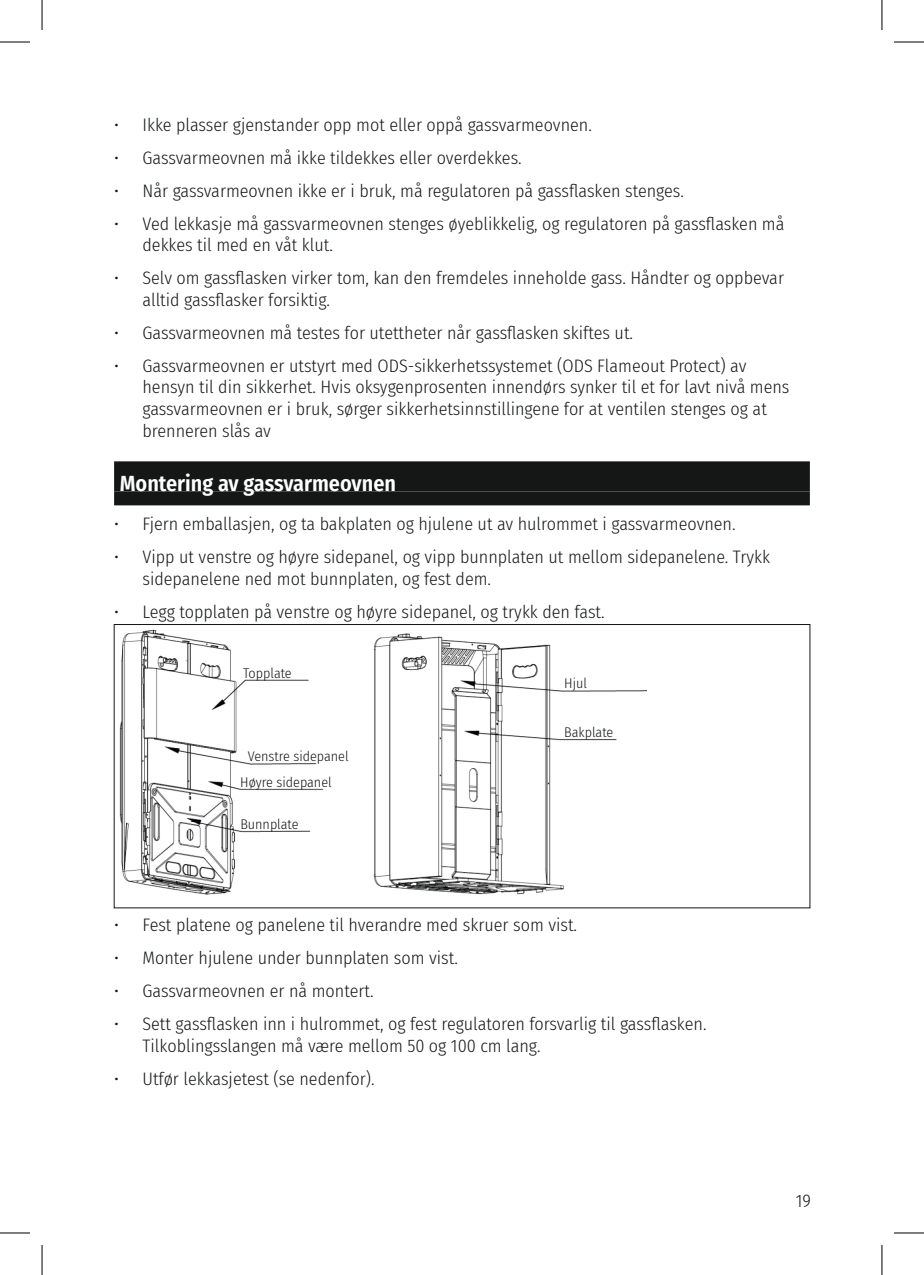
<style>
.page{position:relative;width:924px;height:1275px;background:#fff}
.page>*{position:absolute;margin:0;border:0;box-sizing:border-box;transform-origin:0 0}
.t1{font:600 22px "Fira Sans Condensed";color:#fff}
.t2{font:300 18px/21.6px "Fira Sans Condensed";color:#151616}
.t3{font:300 14px/26px "Fira Sans Condensed";color:#151616}
.s1{color:#fff}
</style>
<div class="page">
<div style="left:114px;top:461px;width:695px;height:30px;background:#151616"></div>
<div style="left:114px;top:491px;width:695px;height:14px;background:#151616"></div>
<img style="left:119px;top:629px;width:526px;height:266px">
<hr style="left:0;top:42px;width:30px;height:1px;background:#000">
<hr style="left:893px;top:42px;width:30px;height:1px;background:#000">
<hr style="left:0;top:1232px;width:30px;height:1px;background:#000">
<hr style="left:893px;top:1232px;width:30px;height:1px;background:#000">
<hr style="left:42px;top:0;width:1px;height:30px;background:#000">
<hr style="left:42px;top:1245px;width:1px;height:30px;background:#000">
<hr style="left:881px;top:0;width:1px;height:30px;background:#000">
<hr style="left:881px;top:1245px;width:1px;height:30px;background:#000">
<p class="t2" style="left:114px;top:114px;width:479px">• Ikke plasser gjenstander opp mot eller oppå gassvarmeovnen.</p>
<p class="t2" style="left:114px;top:147px;width:409px">• Gassvarmeovnen må ikke tildekkes eller overdekkes.</p>
<p class="t2" style="left:114px;top:180px;width:571px">• Når gassvarmeovnen ikke er i bruk, må regulatoren på gassflasken stenges.</p>
<p class="t2" style="left:142px;top:213px;width:643px;text-indent:-28px">• Ved lekkasje må gassvarmeovnen stenges øyeblikkelig, og regulatoren på gassflasken må dekkes til med en våt klut.</p>
<p class="t2" style="left:142px;top:267px;width:642px;text-indent:-28px">• Selv om gassflasken virker tom, kan den fremdeles inneholde gass. Håndter og oppbevar alltid gassflasker forsiktig.</p>
<p class="t2" style="left:114px;top:322px;width:520px">• Gassvarmeovnen må testes for utettheter når gassflasken skiftes ut.</p>
<p class="t2" style="left:142px;top:355px;width:648px;text-indent:-28px">• Gassvarmeovnen er utstyrt med ODS-sikkerhetssystemet (ODS Flameout Protect) av hensyn til din sikkerhet. Hvis oksygenprosenten innendørs synker til et for lavt nivå mens gassvarmeovnen er i bruk, sørger sikkerhetsinnstillingene for at ventilen stenges og at brenneren slås av <span class="s1">umiddelbart.</span></p>
<p class="t1" style="left:120px;top:466px;width:278px">Montering av gassvarmeovnen</p>
<p class="t2" style="left:114px;top:513px;width:622px">• Fjern emballasjen, og ta bakplaten og hjulene ut av hulrommet i gassvarmeovnen.</p>
<p class="t2" style="left:142px;top:546px;width:629px;text-indent:-28px">• Vipp ut venstre og høyre sidepanel, og vipp bunnplaten ut mellom sidepanelene. Trykk sidepanelene ned mot bunnplaten, og fest dem.</p>
<p class="t2" style="left:114px;top:600px;width:492px">• Legg topplaten på venstre og høyre sidepanel, og trykk den fast.</p>
<p class="t3" style="left:243px;top:660px;width:50px">Topplate</p>
<p class="t3" style="left:240px;top:743px;width:110px;text-indent:8px">Venstre sidepanel<br>Høyre sidepanel</p>
<p class="t3" style="left:240px;top:810px;width:60px">Bunnplate</p>
<p class="t3" style="left:564px;top:669px;width:24px">Hjul</p>
<p class="t3" style="left:564px;top:719px;width:51px">Bakplate</p>
<p class="t2" style="left:114px;top:914px;width:464px">• Fest platene og panelene til hverandre med skruer som vist.</p>
<p class="t2" style="left:114px;top:947px;width:345px">• Monter hjulene under bunnplaten som vist.</p>
<p class="t2" style="left:114px;top:980px;width:261px">• Gassvarmeovnen er nå montert.</p>
<p class="t2" style="left:142px;top:1013px;width:565px;text-indent:-28px">• Sett gassflasken inn i hulrommet, og fest regulatoren forsvarlig til gassflasken.<br>Tilkoblingsslangen må være mellom 50 og 100 cm lang.</p>
<p class="t2" style="left:114px;top:1067px;width:262px">• Utfør lekkasjetest (se nedenfor).</p>
<p class="t2" style="left:795px;top:1189px;width:17px">19</p>
</div>
